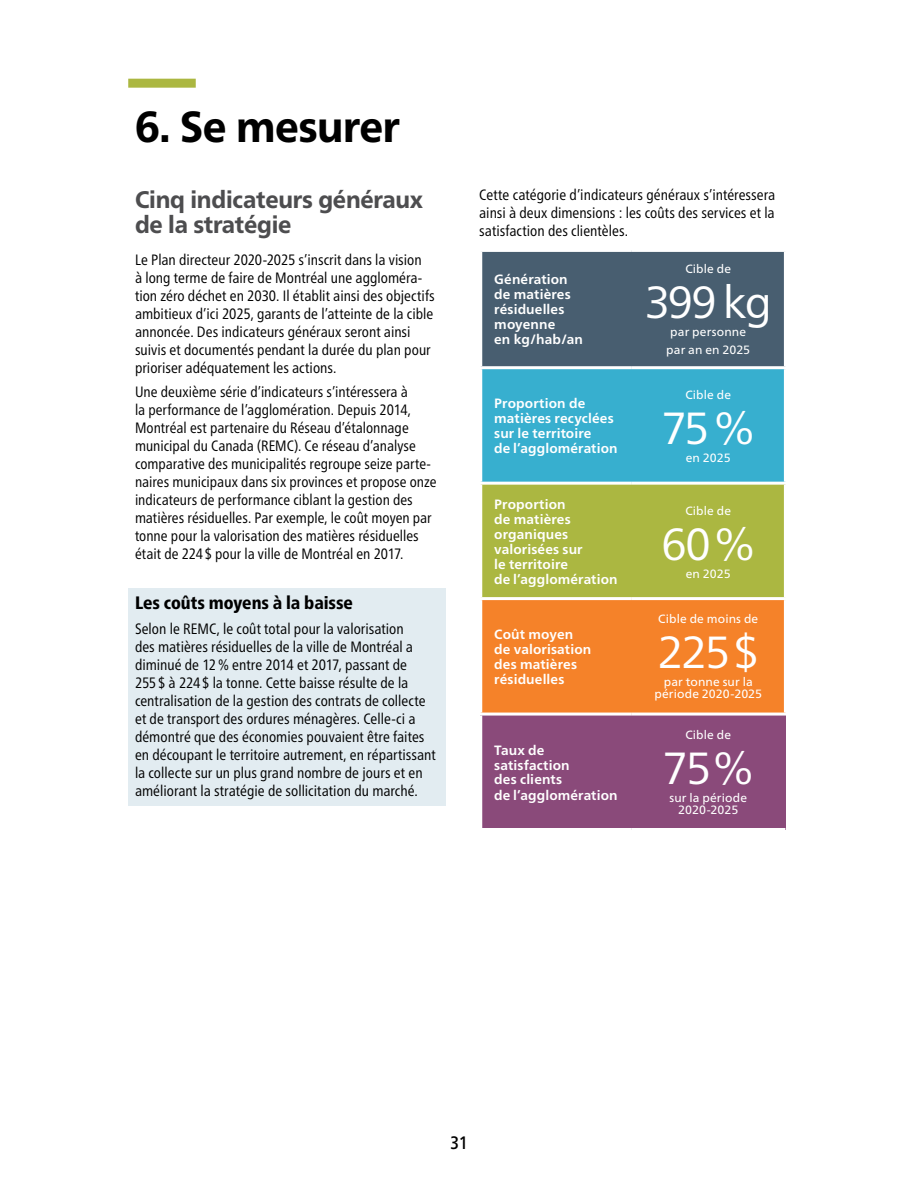
<style>
.page{position:relative;width:918px;height:1188px;background:#fff}
.page>*{position:absolute;margin:0;border:0;box-sizing:border-box;transform-origin:0 0}
.t1{font:45px "Frutiger Pro";letter-spacing:-.05em;color:#fff}
.t2{font:800 43.5px "Frutiger Pro";letter-spacing:-.015em;color:#000;scale:.94 1}
.t3{font:800 24px/25.5px "Frutiger Pro";letter-spacing:-.01em;color:#4d4d4f;scale:.95 1}
.t4{font:800 condensed 18px "Frutiger Pro";letter-spacing:-.005em;color:#000}
.t5{font:500 condensed 18px "Frutiger Pro";color:#000;scale:.95 1}
.t6{font:condensed 15px/18px "Frutiger Pro";color:#000}
.t7{font:700 13.5px/15px "Frutiger Pro";letter-spacing:.01em;color:#fff}
.t8{font:12px/12px "Frutiger Pro";letter-spacing:.01em;color:#fff;text-align:center}
</style>
<div class="page">
<div style="left:128px;top:79px;width:68px;height:9px;background:#abb741"></div>
<div style="left:128px;top:588px;width:318px;height:32px;background:#e2ecf1"></div>
<div style="left:128px;top:615px;width:318px;height:191px;background:#e2ecf1"></div>
<svg style="left:482px;top:252px;width:302px;height:461px;background:#87916a"></svg>
<div style="left:481px;top:714px;width:150px;height:116px;background:#8a4a7a"></div>
<div style="left:631px;top:714px;width:154px;height:116px;background:#8a4a7a"></div>
<hr style="left:479px;top:366px;width:152px;height:3px;background:#fff">
<hr style="left:631px;top:366px;width:156px;height:3px;background:#fff">
<hr style="left:479px;top:482px;width:152px;height:3px;background:#fff">
<hr style="left:631px;top:482px;width:156px;height:3px;background:#fff">
<hr style="left:479px;top:597px;width:152px;height:3px;background:#fff">
<hr style="left:631px;top:597px;width:156px;height:3px;background:#fff">
<hr style="left:479px;top:713px;width:152px;height:3px;background:#fff">
<hr style="left:479px;top:716px;width:3px;height:112px;background:#fff">
<hr style="left:479px;top:828px;width:152px;height:3px;background:#fff">
<hr style="left:631px;top:713px;width:156px;height:3px;background:#fff">
<hr style="left:631px;top:828px;width:154px;height:3px;background:#fff">
<h2 class="t2" style="left:135px;top:100px;width:283px">6. Se mesurer</h2>
<h3 class="t3" style="left:135px;top:186px;width:305px">Cinq indicateurs généraux de la stratégie</h3>
<p class="t6" style="left:135px;top:250px;width:301px">Le Plan directeur 2020-2025 s’inscrit dans la vision<br>à long terme de faire de Montréal une aggloméra&shy;tion zéro déchet en 2030. Il établit ainsi des objectifs ambitieux d’ici 2025, garants de l’atteinte de la cible annoncée. Des indicateurs généraux seront ainsi suivis et documentés pendant la durée du plan pour prioriser adéquatement les actions.</p>
<p class="t6" style="left:135px;top:383px;width:303px">Une deuxième série d’indicateurs s’intéressera à<br>la performance de l’agglomération. Depuis 2014, Montréal est partenaire du Réseau d’étalonnage municipal du Canada (REMC). Ce réseau d’analyse comparative des municipalités regroupe seize parte&shy;naires municipaux dans six provinces et propose onze indicateurs de performance ciblant la gestion des matières résiduelles. Par exemple, le coût moyen par tonne pour la valorisation des matières résiduelles était de 224 $ pour la ville de Montréal en 2017.</p>
<p class="t4" style="left:135px;top:592px;width:219px">Les coûts moyens à la baisse</p>
<p class="t6" style="left:135px;top:619px;width:302px">Selon le REMC, le coût total pour la valorisation<br>des matières résiduelles de la ville de Montréal a diminué de 12% entre 2014 et 2017, passant de<br>255 $ à 224 $ la tonne. Cette baisse résulte de la centralisation de la gestion des contrats de collecte et de transport des ordures ménagères. Celle-ci a démontré que des économies pouvaient être faites en découpant le territoire autrement, en répartissant la collecte sur un plus grand nombre de jours et en améliorant la stratégie de sollicitation du marché.</p>
<p class="t6" style="left:479px;top:186px;width:298px;text-align:justify">Cette catégorie d’indicateurs généraux s’intéressera ainsi à deux dimensions : les coûts des services et la satisfaction des clientèles.</p>
<p class="t7" style="left:494px;top:272px;width:90px">Génération de matières résiduelles moyenne<br>en kg/hab/an</p>
<p class="t8" style="left:685px;top:263px;width:47px">Cible de</p>
<h1 class="t1" style="left:645px;top:275px;width:129px">399 kg</h1>
<p class="t8" style="left:666px;top:323px;width:85px;line-height:18px">par personne par an en 2025</p>
<p class="t7" style="left:494px;top:396px;width:125px">Proportion de matières recyclées sur le territoire<br>de l’agglomération</p>
<p class="t8" style="left:685px;top:389px;width:47px">Cible de</p>
<h1 class="t1" style="left:662px;top:401px;width:95px">75%</h1>
<p class="t8" style="left:686px;top:452px;width:46px">en 2025</p>
<p class="t7" style="left:494px;top:496px;width:125px">Proportion<br>de matières organiques valorisées sur<br>le territoire<br>de l’agglomération</p>
<p class="t8" style="left:685px;top:504px;width:47px">Cible de</p>
<h1 class="t1" style="left:661px;top:517px;width:95px">60%</h1>
<p class="t8" style="left:686px;top:567px;width:46px">en 2025</p>
<p class="t7" style="left:494px;top:627px;width:99px">Coût moyen de valorisation des matières résiduelles</p>
<p class="t7" style="left:494px;top:742px;width:125px">Taux de satisfaction<br>des clients<br>de l’agglomération</p>
<p class="t8" style="left:658px;top:613px;width:101px">Cible de moins de</p>
<h1 class="t1" style="left:657px;top:625px;width:104px">225$</h1>
<p class="t8" style="left:654px;top:676px;width:109px">par tonne sur la période 2020-2025</p>
<p class="t8" style="left:685px;top:729px;width:47px">Cible de</p>
<h1 class="t1" style="left:663px;top:741px;width:93px">75%</h1>
<p class="t8" style="left:669px;top:792px;width:79px">sur la période<br>2020-2025</p>
<p class="t5" style="left:450px;top:1132px;width:20px">31</p>
</div>
